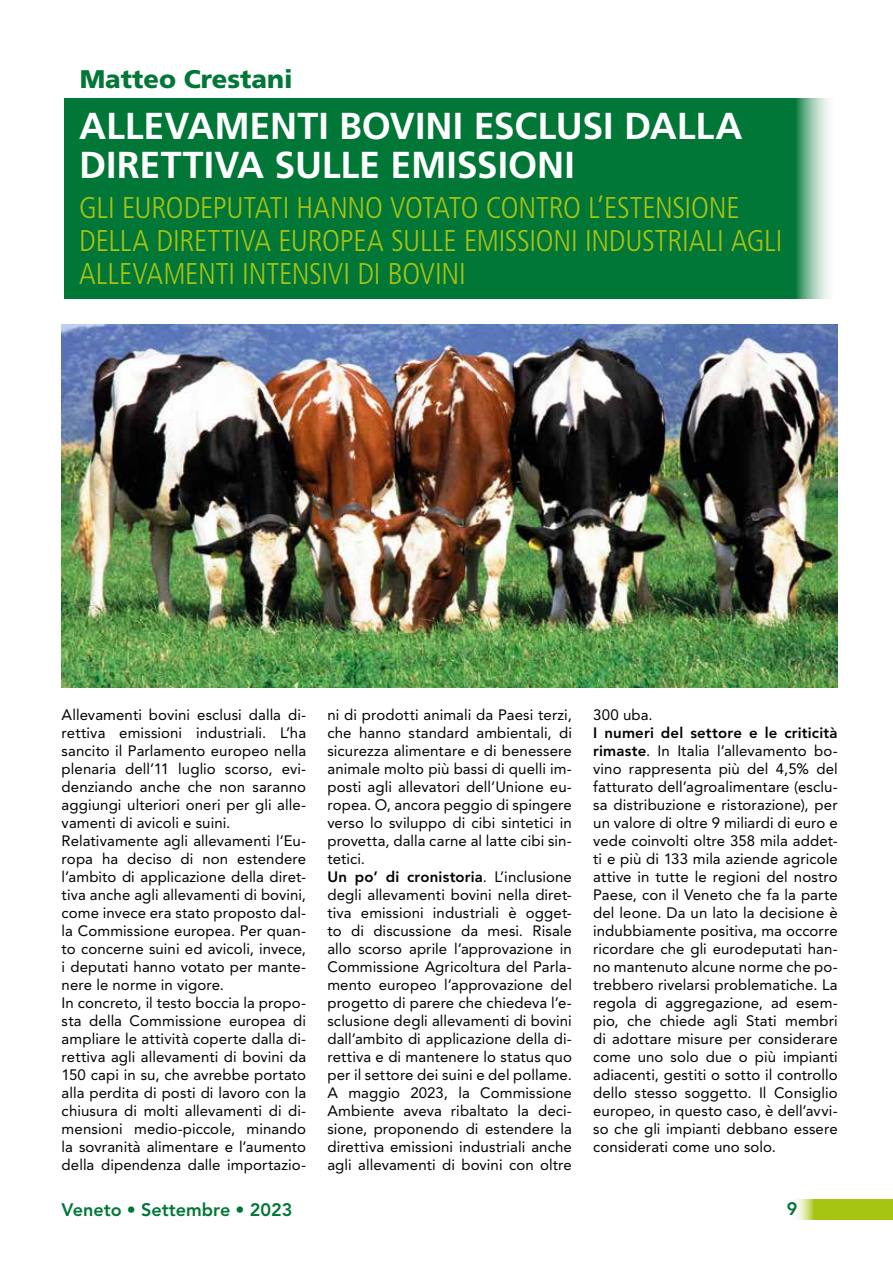
<style>
.page{position:relative;width:893px;height:1263px;background:#fff}
.page>*{position:absolute;margin:0;border:0;box-sizing:border-box;transform-origin:0 0}
.t1{font:700 37.5px/39px "Frutiger LT Std";color:#fff}
.t2{font:300 condensed 30px/33px "Frutiger LT Std";letter-spacing:-.01em;color:#a6c412}
.t3{font:900 25.5px "Frutiger LT Std";color:#007637}
.t4{font:800 18px "Avenir LT Std";color:#007637}
.t5{font:15px/18px "Avenir LT Std";letter-spacing:.005em;color:#000}
.s1{font-weight:800}
</style>
<div class="page">
<svg style="left:797px;top:1199px;width:96px;height:21px;background:#afca2a"></svg>
<img style="left:62px;top:324px;width:776px;height:364px">
<div style="left:64px;top:98px;width:774px;height:201px;background:#007637"></div>
<h3 class="t3" style="left:80px;top:64px;width:214px">Matteo Crestani</h3>
<h1 class="t1" style="left:79px;top:106px;width:665px">ALLEVAMENTI BOVINI ESCLUSI DALLA<br>DIRETTIVA SULLE EMISSIONI</h1>
<h2 class="t2" style="left:79px;top:191px;width:705px">GLI EURODEPUTATI HANNO VOTATO CONTRO L’ESTENSIONE<br>DELLA DIRETTIVA EUROPEA SULLE EMISSIONI INDUSTRIALI AGLI<br>ALLEVAMENTI INTENSIVI DI BOVINI</h2>
<p class="t5" style="left:62px;top:706px;width:246px">Allevamenti bovini esclusi dalla di&shy;rettiva emissioni industriali. L’ha sancito il Parlamento europeo nella plenaria dell’11 luglio scorso, evi&shy;denziando anche che non saranno aggiungi ulteriori oneri per gli alle&shy;vamenti di avicoli e suini.<br>Relativamente agli allevamenti l’Eu&shy;ropa ha deciso di non estendere l’ambito di applicazione della diret&shy;tiva anche agli allevamenti di bovini, come invece era stato proposto dal&shy;la Commissione europea. Per quan&shy;to concerne suini ed avicoli, invece, i deputati hanno votato per mante&shy;nere le norme in vigore.<br>In concreto, il testo boccia la propo&shy;sta della Commissione europea di ampliare le attività coperte dalla di&shy;rettiva agli allevamenti di bovini da 150 capi in su, che avrebbe portato alla perdita di posti di lavoro con la chiusura di molti allevamenti di di&shy;mensioni medio-piccole, minando la sovranità alimentare e l’aumento della dipendenza dalle importazio-</p>
<p class="t5" style="left:327px;top:706px;width:246px">ni di prodotti animali da Paesi terzi, che hanno standard ambientali, di sicurezza alimentare e di benessere animale molto più bassi di quelli im&shy;posti agli allevatori dell’Unione eu&shy;ropea. O, ancora peggio di spingere verso lo sviluppo di cibi sintetici in provetta, dalla carne al latte cibi sin&shy;tetici.<br><span class="s1">Un po’ di cronistoria</span>. L’inclusione degli allevamenti bovini nella diret&shy;tiva emissioni industriali è ogget&shy;to di discussione da mesi. Risale allo scorso aprile l’approvazione in Commissione Agricoltura del Parla&shy;mento europeo l’approvazione del progetto di parere che chiedeva l’e&shy;sclusione degli allevamenti di bovini dall’ambito di applicazione della di&shy;rettiva e di mantenere lo status quo per il settore dei suini e del pollame.<br>A maggio 2023, la Commissione Ambiente aveva ribaltato la deci&shy;sione, proponendo di estendere la direttiva emissioni industriali anche agli allevamenti di bovini con oltre</p>
<p class="t5" style="left:593px;top:706px;width:61px">300 uba.</p>
<p class="t5" style="left:593px;top:724px;width:246px;text-align:justify"><span class="s1">I numeri del settore e le criticità rimaste</span>. In Italia l’allevamento bo&shy;vino rappresenta più del 4,5% del fatturato dell’agroalimentare (esclu&shy;sa distribuzione e ristorazione), per un valore di oltre 9 miliardi di euro e vede coinvolti oltre 358 mila addet&shy;ti e più di 133 mila aziende agricole attive in tutte le regioni del nostro Paese, con il Veneto che fa la parte del leone. Da un lato la decisione è indubbiamente positiva, ma occorre ricordare che gli eurodeputati han&shy;no mantenuto alcune norme che po&shy;trebbero rivelarsi problematiche. La regola di aggregazione, ad esem&shy;pio, che chiede agli Stati membri di adottare misure per considerare come uno solo due o più impianti adiacenti, gestiti o sotto il controllo dello stesso soggetto. Il Consiglio europeo, in questo caso, è dell’avvi&shy;so che gli impianti debbano essere considerati come uno solo.</p>
<p class="t4" style="left:62px;top:1199px;width:232px">Veneto • Settembre • 2023</p>
<p class="t4" style="left:787px;top:1198px;width:12px">9</p>
</div>
